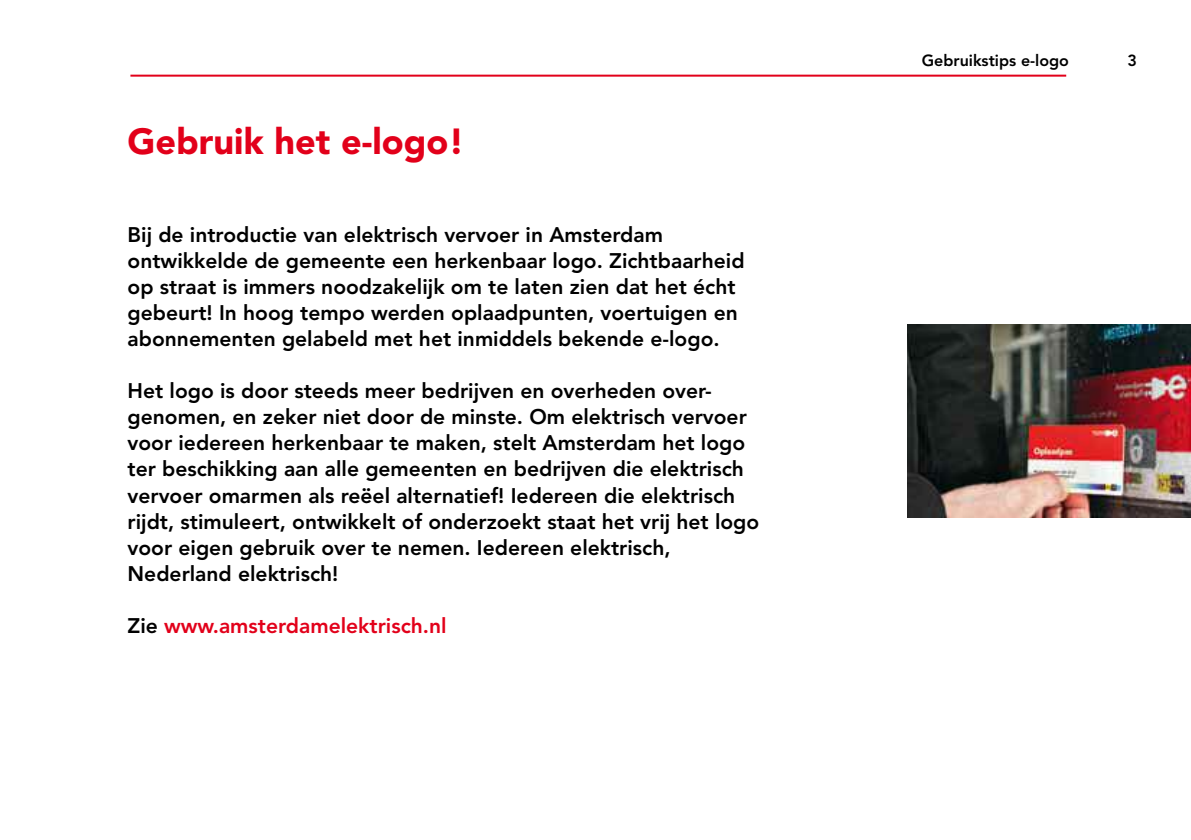
<style>
.page{position:relative;width:1191px;height:840px;background:#fff}
.page>*{position:absolute;margin:0;border:0;box-sizing:border-box;transform-origin:0 0}
.t1{font:900 36px "Avenir";color:#e2001a}
.t2{font:800 21px/26px "Avenir";color:#000}
.t3{font:800 21px "Avenir";color:#e2001a}
.t4{font:800 16px "Avenir";color:#000}
.s1{color:#000}
</style>
<div class="page">
<hr style="left:130px;top:75px;width:936px;height:2px;background:#e2001a">
<img style="left:907px;top:324px;width:284px;height:193px">
<h1 class="t1" style="left:128px;top:126px;width:338px">Gebruik het e-logo!</h1>
<p class="t2" style="left:128px;top:223px;width:618px">Bij de introductie van elektrisch vervoer in Amsterdam ontwikkelde de gemeente een herkenbaar logo. Zichtbaarheid op straat is immers noodzakelijk om te laten zien dat het écht gebeurt! In hoog tempo werden oplaadpunten, voertuigen en abonnementen gelabeld met het inmiddels bekende e-logo.</p>
<p class="t2" style="left:128px;top:379px;width:633px">Het logo is door steeds meer bedrijven en overheden over&shy;genomen, en zeker niet door de minste. Om elektrisch vervoer voor iedereen herkenbaar te maken, stelt Amsterdam het logo ter beschikking aan alle gemeenten en bedrijven die elektrisch vervoer omarmen als reëel alternatief! Iedereen die elektrisch rijdt, stimuleert, ontwikkelt of onderzoekt staat het vrij het logo voor eigen gebruik over te nemen. Iedereen elektrisch, Nederland elektrisch!</p>
<p class="t3" style="left:128px;top:616px;width:320px"><span class="s1">Zie</span> www.amsterdamelektrisch.nl</p>
<p class="t4" style="left:921px;top:54px;width:149px">Gebruikstips e-logo</p>
<p class="t4" style="left:1127px;top:54px;width:11px">3</p>
</div>
